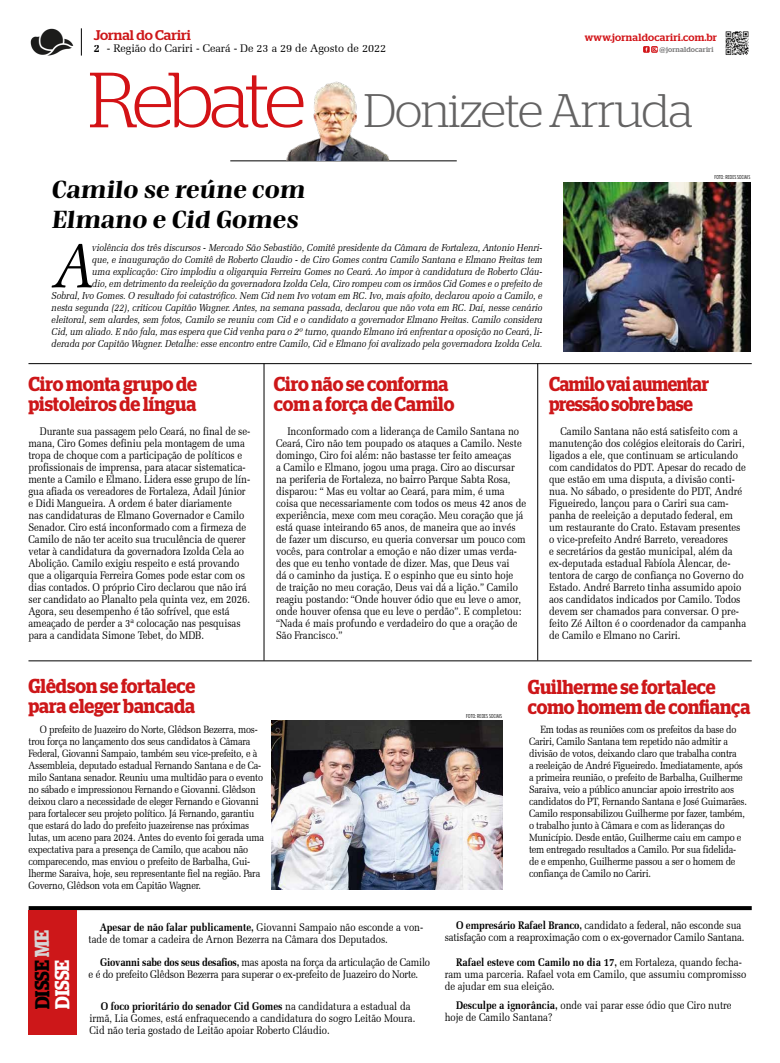
<style>
.page{position:relative;width:780px;height:1063px;background:#fff}
.page>*{position:absolute;margin:0;border:0;box-sizing:border-box;transform-origin:0 0}
.t1{font:italic 62.4px "Zapf Elliptical 711 BT";color:#000;scale:.9 1}
.t2{font:300 47px "Stag";letter-spacing:-.02em;color:#646363}
.t3{font:800 23px/30px "Bridge Head";color:#000;scale:1.22 1}
.t4{font:600 20.2px/20px "Stag";letter-spacing:-.005em;color:#cd1719;scale:.89 1}
.t5{font:600 20.2px/20px "Stag";letter-spacing:-.005em;color:#cd1719;scale:.86 1}
.t6{font:600 20.2px/20px "Stag";color:#000;scale:.89 1}
.t7{font:500 14px "Stag";color:#cd1719}
.t8{font:11px/12px "Zapf Elliptical 711 BT";color:#000;scale:.88 1}
.t9{font:11px/12px "Zapf Elliptical 711 BT";letter-spacing:-.02em;color:#000;scale:.88 1}
.t10{font:11px "Zapf Elliptical 711 BT";color:#000}
.t11{font:700 11px "Zapf Elliptical 711 BT";color:#000}
.t12{font:10.5px/12px "Zapf Elliptical 711 BT";letter-spacing:-.02em;color:#000;scale:.88 1}
.t13{font:500 10.4px "Stag";letter-spacing:.025em;color:#d21418}
.t14{font:italic 10px/12px "Zapf Elliptical 711 BT";color:#000;text-align:right;scale:.9 1}
.t15{font:500 7.2px "Stag";letter-spacing:.025em;color:#7c7b7b}
.t16{font:300 5.3px "Antenna Extra Cond";letter-spacing:.025em;color:#000}
.s1{font-size:78px;color:#d31216}
.s2{color:#d6d6d6}
.s3{color:#fff}
.s4{font-weight:700}
</style>
<div class="page">
<img style="left:30px;top:28px;width:43px;height:28px">
<svg style="left:81px;top:28px;width:1px;height:28px"></svg>
<img style="left:725px;top:31px;width:24px;height:24px">
<div style="left:643px;top:46px;width:6px;height:7px;background:#d21418"></div>
<svg style="left:651px;top:46px;width:6px;height:7px"></svg>
<svg style="left:645px;top:47px;width:12px;height:5px"></svg>
<hr style="left:230px;top:161px;width:226px;height:1px;background:#000">
<img style="left:284px;top:81px;width:109px;height:80px">
<hr style="left:28px;top:363px;width:723px;height:1px;background:#000">
<hr style="left:28px;top:661px;width:723px;height:1px;background:#000">
<svg style="left:29px;top:906px;width:722px;height:4px;background:#070707"></svg>
<hr style="left:264px;top:364px;width:1px;height:297px;background:#000">
<hr style="left:537px;top:363px;width:1px;height:297px;background:#000">
<div style="left:29px;top:910px;width:48px;height:125px;background:#cd1719"></div>
<img style="left:564px;top:183px;width:186px;height:168px">
<img style="left:272px;top:720px;width:230px;height:170px">
<p class="t7" style="left:94px;top:27px;width:98px">Jornal do Cariri</p>
<p class="t10" style="left:107px;top:42px;width:281px">- Região do Cariri - Ceará - De 23 a 29 de Agosto de 2022</p>
<p class="t13" style="left:584px;top:32px;width:134px">www.jornaldocariri.com.br</p>
<p class="t11" style="left:94px;top:42px;width:8px">2</p>
<p class="t15" style="left:659px;top:45px;width:55px">@jornaldocariri</p>
<h2 class="t2" style="left:88px;top:84px;width:606px"><span class="s1">Rebate</span> Donizete Arruda</h2>
<h3 class="t3" style="left:51px;top:174px;width:212px">Camilo se reúne com<br>Elmano e Cid Gomes</h3>
<h1 class="t1" style="left:56px;top:229px;width:41px">A</h1>
<p class="t14" style="left:52px;top:242px;width:547px">violência dos três discursos - Mercado São Sebastião, Comitê presidente da Câmara de Fortaleza, Antonio Henri-<br>que, e inauguração do Comitê de Roberto Claudio - de Ciro Gomes contra Camilo Santana e Elmano Freitas tem<br>uma explicação: Ciro implodiu a oligarquia Ferreira Gomes no Ceará. Ao impor à candidatura de Roberto Cláu-<br>dio, em detrimento da reeleição da governadora Izolda Cela, Ciro rompeu com os irmãos Cid Gomes e o prefeito de<br>Sobral, Ivo Gomes. O resultado foi catastrófico. Nem Cid nem Ivo votam em RC. Ivo, mais afoito, declarou apoio a Camilo, e nesta segunda (22), criticou Capitão Wagner. Antes, na semana passada, declarou que não vota em RC. Daí, nesse cenário eleitoral, sem alardes, sem fotos, Camilo se reuniu com Cid e o candidato a governador Elmano Freitas. Camilo considera Cid, um aliado. E não fala, mas espera que Cid venha para o 2º turno, quando Elmano irá enfrentar a oposição no Ceará, li&shy;derada por Capitão Wagner. Detalhe: esse encontro entre Camilo, Cid e Elmano foi avalizado pela governadora Izolda Cela.</p>
<p class="t16" style="left:714px;top:174px;width:37px">FOTO: REDES SOCIAIS</p>
<h3 class="t4" style="left:28px;top:373px;width:191px">Ciro monta grupo de pistoleiros de língua</h3>
<h3 class="t4" style="left:274px;top:373px;width:204px">Ciro não se conforma com a força de Camilo</h3>
<h3 class="t5" style="left:549px;top:373px;width:188px">Camilo vai aumentar pressão sobre base</h3>
<p class="t8" style="left:28px;top:425px;width:254px;text-indent:11px">Durante sua passagem pelo Ceará, no final de se&shy;mana, Ciro Gomes definiu pela montagem de uma tropa de choque com a participação de políticos e profissionais de imprensa, para atacar sistematica&shy;mente a Camilo e Elmano. Lidera esse grupo de lín&shy;gua afiada os vereadores de Fortaleza, Adail Júnior e Didi Mangueira. A ordem é bater diariamente<br>nas candidaturas de Elmano Governador e Camilo Senador. Ciro está inconformado com a firmeza de Camilo de não ter aceito sua truculência de querer vetar à candidatura da governadora Izolda Cela ao Abolição. Camilo exigiu respeito e está provando que a oligarquia Ferreira Gomes pode estar com os dias contados. O próprio Ciro declarou que não irá ser candidato ao Planalto pela quinta vez, em 2026.<br>Agora, seu desempenho é tão sofrível, que está ameaçado de perder a 3ª colocação nas pesquisas para a candidata Simone Tebet, do MDB.</p>
<p class="t8" style="left:276px;top:425px;width:286px;text-indent:11px">Inconformado com a liderança de Camilo Santana no Ceará, Ciro não tem poupado os ataques a Camilo. Neste domingo, Ciro foi além: não bastasse ter feito ameaças<br>a Camilo e Elmano, jogou uma praga. Ciro ao discursar na periferia de Fortaleza, no bairro Parque Sabta Rosa, disparou: “ Mas eu voltar ao Ceará, para mim, é uma coisa que necessariamente com todos os meus 42 anos de experiência, mexe com meu coração. Meu coração que já está quase inteirando 65 anos, de maneira que ao invés de fazer um discurso, eu queria conversar um pouco com vocês, para controlar a emoção e não dizer umas verda&shy;des que eu tenho vontade de dizer. Mas, que Deus vai<br>dá o caminho da justiça. E o espinho que eu sinto hoje de traição no meu coração, Deus vai dá a lição.” Camilo reagiu postando: “Onde houver ódio que eu leve o amor, onde houver ofensa que eu leve o perdão”. E completou: “Nada é mais profundo e verdadeiro do que a oração de São Francisco.”</p>
<p class="t8" style="left:549px;top:425px;width:225px;text-indent:11px">Camilo Santana não está satisfeito com a manutenção dos colégios eleitorais do Cariri, ligados a ele, que continuam se articulando com candidatos do PDT. Apesar do recado de que estão em uma disputa, a divisão conti&shy;nua. No sábado, o presidente do PDT, André Figueiredo, lançou para o Cariri sua cam&shy;panha de reeleição a deputado federal, em um restaurante do Crato. Estavam presentes o vice-prefeito André Barreto, vereadores<br>e secretários da gestão municipal, além da ex-deputada estadual Fabíola Alencar, de&shy;tentora de cargo de confiança no Governo do Estado. André Barreto tinha assumido apoio aos candidatos indicados por Camilo. Todos devem ser chamados para conversar. O pre&shy;feito Zé Ailton é o coordenador da campanha de Camilo e Elmano no Cariri.</p>
<h3 class="t4" style="left:28px;top:676px;width:189px">Glêdson se fortalece para eleger bancada</h3>
<h3 class="t4" style="left:528px;top:677px;width:251px">Guilherme se fortalece como homem de confiança</h3>
<p class="t16" style="left:466px;top:713px;width:37px">FOTO: REDES SOCIAIS</p>
<p class="t12" style="left:28px;top:724px;width:269px;text-indent:11px">O prefeito de Juazeiro do Norte, Glêdson Bezerra, mos&shy;trou força no lançamento dos seus candidatos à Câmara Federal, Giovanni Sampaio, também seu vice-prefeito, e à Assembleia, deputado estadual Fernando Santana e de Ca&shy;milo Santana senador. Reuniu uma multidão para o evento no sábado e impressionou Fernando e Giovanni. Glêdson deixou claro a necessidade de eleger Fernando e Giovanni para fortalecer seu projeto político. Já Fernando, garantiu que estará do lado do prefeito juazeirense nas próximas lutas, um aceno para 2024. Antes do evento foi gerada uma expectativa para a presença de Camilo, que acabou não comparecendo, mas enviou o prefeito de Barbalha, Gui&shy;lherme Saraiva, hoje, seu representante fiel na região. Para Governo, Glêdson vota em Capitão Wagner.</p>
<p class="t12" style="left:529px;top:724px;width:249px;text-indent:11px">Em todas as reuniões com os prefeitos da base do Cariri, Camilo Santana tem repetido não admitir a divisão de votos, deixando claro que trabalha contra<br>a reeleição de André Figueiredo. Imediatamente, após a primeira reunião, o prefeito de Barbalha, Guilherme Saraiva, veio a público anunciar apoio irrestrito aos candidatos do PT, Fernando Santana e José Guimarães.<br>Camilo responsabilizou Guilherme por fazer, também, o trabalho junto à Câmara e com as lideranças do Município. Desde então, Guilherme caiu em campo e tem entregado resultados a Camilo. Por sua fidelida&shy;de e empenho, Guilherme passou a ser o homem de confiança de Camilo no Cariri.</p>
<h3 class="t6" style="left:32px;top:1010px;width:90px;rotate:-91deg">DISSE <span class="s2">ME<br></span><span class="s3">DISSE</span></h3>
<p class="t8" style="left:89px;top:921px;width:382px;text-indent:11px"><span class="s4">Apesar de não falar publicamente,</span> Giovanni Sampaio não esconde a von&shy;tade de tomar a cadeira de Arnon Bezerra na Câmara dos Deputados.</p>
<p class="t8" style="left:444px;top:919px;width:342px;text-align:right"><span class="s4">O empresário Rafael Branco,</span> candidato a federal, não esconde sua satisfação com a reaproximação com o ex-governador Camilo Santana.</p>
<p class="t8" style="left:444px;top:956px;width:344px;text-indent:11px"><span class="s4">Rafael esteve com Camilo no dia 17,</span> em Fortaleza, quando fecha&shy;ram uma parceria. Rafael vota em Camilo, que assumiu compromisso de ajudar em sua eleição.</p>
<p class="t8" style="left:444px;top:999px;width:327px;text-indent:11px"><span class="s4">Desculpe a ignorância,</span> onde vai parar esse ódio que Ciro nutre hoje de Camilo Santana?</p>
<p class="t9" style="left:89px;top:956px;width:389px;text-indent:11px"><span class="s4">Giovanni sabe dos seus desafios,</span> mas aposta na força da articulação de Camilo e é do prefeito Glêdson Bezerra para superar o ex-prefeito de Juazeiro do Norte.</p>
<p class="t8" style="left:89px;top:1000px;width:372px;text-indent:11px"><span class="s4">O foco prioritário do senador Cid Gomes</span> na candidatura a estadual da irmã, Lia Gomes, está enfraquecendo a candidatura do sogro Leitão Moura.<br>Cid não teria gostado de Leitão apoiar Roberto Cláudio.</p>
</div>
